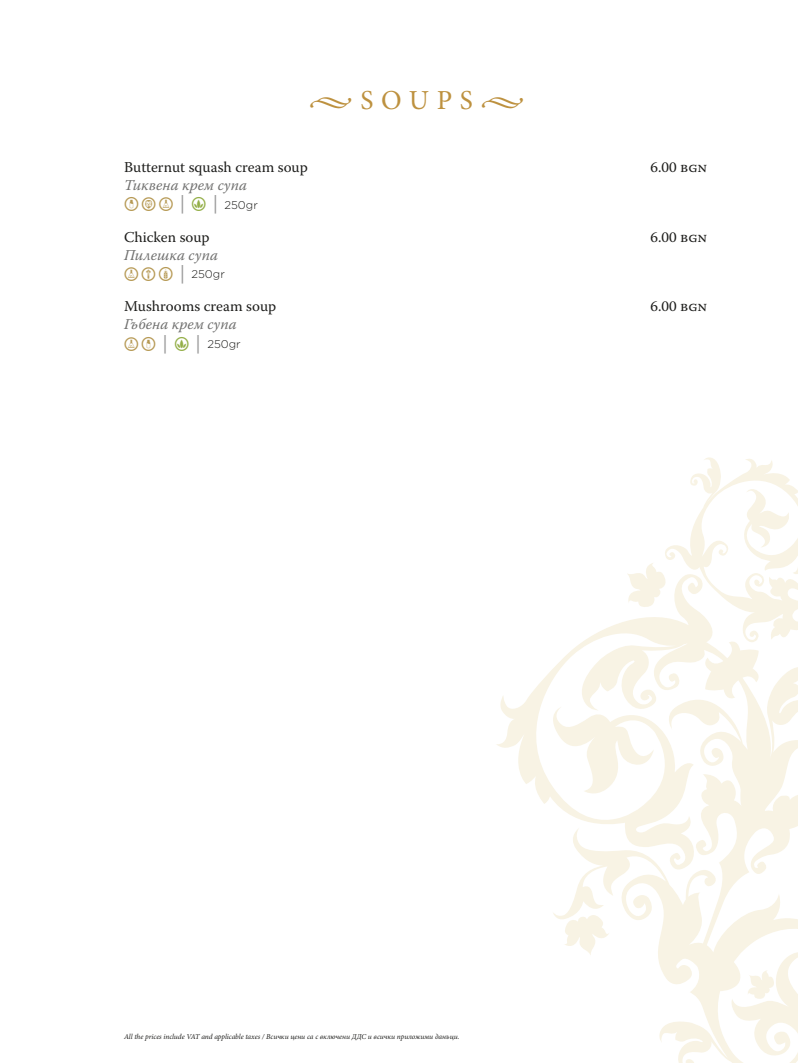
<style>
.page{position:relative;width:798px;height:1063px;background:#fff}
.page>*{position:absolute;margin:0;border:0;box-sizing:border-box;transform-origin:0 0}
.t1{font:27.5px "Minion Pro";letter-spacing:.275em;color:#bd913f}
.t2{font:20px "Allergens";color:#b69954}
.t3{font:15px "Warnock Pro";color:#1d1d1b}
.t4{font:italic 15px "Warnock Pro";letter-spacing:.005em;color:#70706f}
.t5{font:italic 7.5px "Minion Pro";letter-spacing:-.01em;color:#1d1d1b}
.s1{font-family:"Gotham";color:#9d9d9d}
.s2{color:#94af48}
.s3{font-family:"Gotham Pro";font-weight:300;font-size:11.25px;color:#1d1d1b}
</style>
<div class="page">
<svg style="left:496px;top:457px;width:301px;height:606px"></svg>
<h1 class="t1" style="left:309px;top:81px;width:217px">•SOUPS•</h1>
<h3 class="t3" style="left:124px;top:158px;width:185px">Butternut squash cream soup</h3>
<h3 class="t3" style="left:650px;top:158px;width:58px">6.00 bgn</h3>
<h3 class="t4" style="left:124px;top:176px;width:124px">Тиквена крем супа</h3>
<h2 class="t2" style="left:124px;top:197px;width:135px">MILK NUTS SULPHITES <span class="s1">|</span> <span class="s2">VEGAN</span> <span class="s1">|</span> <span class="s3">250gr</span></h2>
<h3 class="t3" style="left:124px;top:228px;width:87px">Chicken soup</h3>
<h3 class="t3" style="left:650px;top:228px;width:58px">6.00 bgn</h3>
<h3 class="t4" style="left:124px;top:246px;width:95px">Пилешка супа</h3>
<h2 class="t2" style="left:124px;top:267px;width:102px">SULPHITES CELERY GLUTEN <span class="s1">|</span> <span class="s3">250gr</span></h2>
<h3 class="t3" style="left:124px;top:297px;width:153px">Mushrooms cream soup</h3>
<h3 class="t3" style="left:650px;top:297px;width:58px">6.00 bgn</h3>
<h3 class="t4" style="left:124px;top:315px;width:114px">Гъбена крем супа</h3>
<h2 class="t2" style="left:124px;top:336px;width:118px">SULPHITES MILK <span class="s1">|</span> <span class="s2">VEGAN</span> <span class="s1">|</span> <span class="s3">250gr</span></h2>
<p class="t5" style="left:124px;top:1031px;width:337px">All the prices include VAT and applicable taxes / Всички цени са с включени ДДС и всички приложими данъци.</p>
</div>
